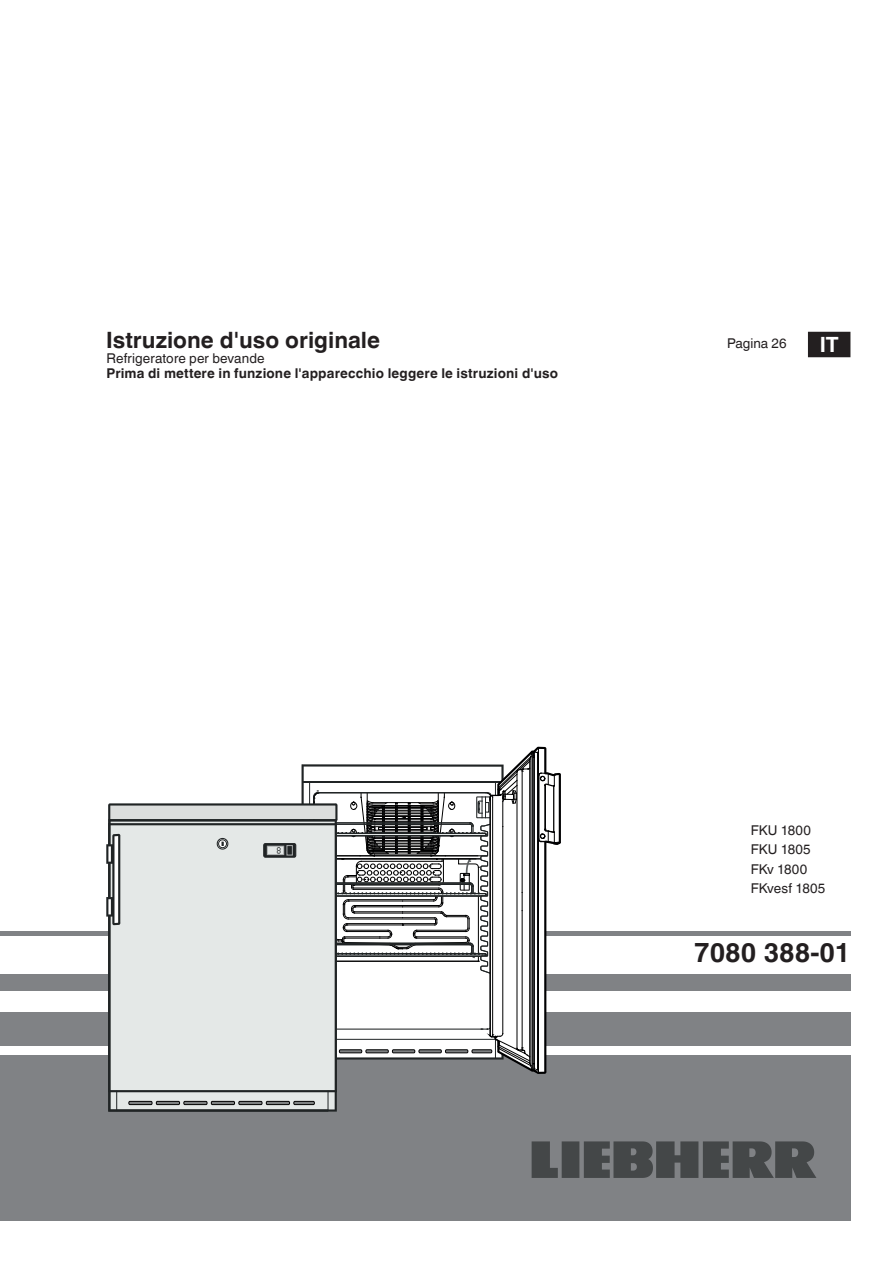
<style>
.page{position:relative;width:893px;height:1263px;background:#fff}
.page>*{position:absolute;margin:0;border:0;box-sizing:border-box;transform-origin:0 0}
.t1{font:700 27px "Helvetica Linotype";color:#231f20}
.t2{font:700 22.5px "Helvetica Linotype";color:#231f20}
.t3{font:700 21px "Helvetica Linotype";color:#fff}
.t4{font:13.5px/19.4px "Helvetica Linotype";letter-spacing:.01em;color:#231f20}
.t5{font:700 13.5px "Helvetica Linotype";letter-spacing:.01em;color:#231f20}
</style>
<div class="page">
<div style="left:0;top:1054px;width:850px;height:166px;background:#808285"></div>
<div style="left:0;top:1012px;width:850px;height:34px;background:#808285"></div>
<div style="left:0;top:974px;width:850px;height:17px;background:#808285"></div>
<hr style="left:0;top:931px;width:850px;height:4px;background:#808285">
<svg style="left:532px;top:1141px;width:284px;height:37px"></svg>
<div style="left:809px;top:332px;width:41px;height:24px;background:#231f20"></div>
<div style="left:808px;top:332px;width:42px;height:25px;border:2px solid #231f20"></div>
<svg style="left:108px;top:1074px;width:220px;height:37px;background:#c9cdcc"></svg>
<svg style="left:128px;top:1100px;width:187px;height:5px"></svg>
<svg style="left:116px;top:1091px;width:1px;height:19px"></svg>
<svg style="left:106px;top:747px;width:455px;height:327px"></svg>
<h2 class="t2" style="left:106px;top:327px;width:275px">Istruzione d'uso originale</h2>
<p class="t4" style="left:727px;top:334px;width:61px">Pagina 26</p>
<h3 class="t3" style="left:820px;top:332px;width:21px">IT</h3>
<p class="t4" style="left:106px;top:349px;width:160px">Refrigeratore per bevande</p>
<p class="t5" style="left:106px;top:366px;width:453px">Prima di mettere in funzione l'apparecchio leggere le istruzioni d'uso</p>
<p class="t4" style="left:751px;top:821px;width:76px">FKU 1800<br>FKU 1805<br>FKv 1800<br>FKvesf 1805</p>
<h1 class="t1" style="left:694px;top:936px;width:158px">7080 388-01</h1>
</div>
